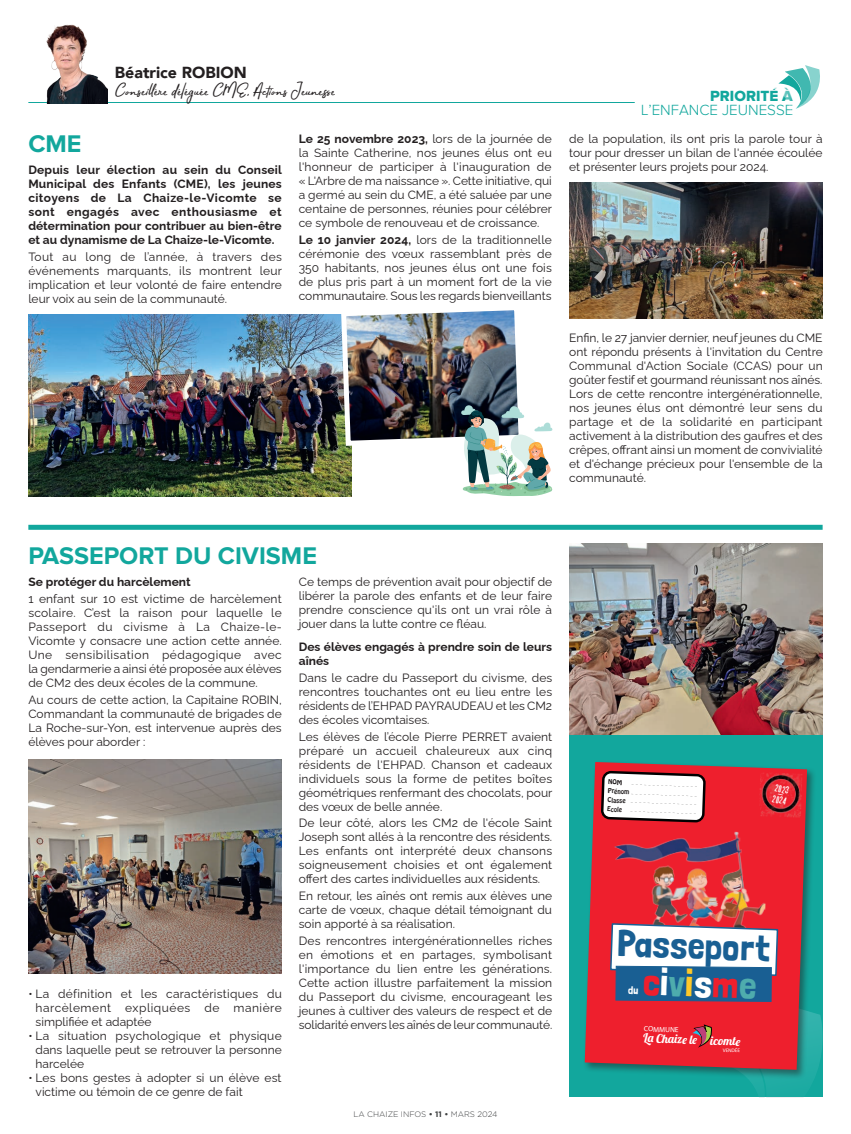
<style>
.page{position:relative;width:851px;height:1134px;background:#fff}
.page>*{position:absolute;margin:0;border:0;box-sizing:border-box;transform-origin:0 0}
.t1{font:38.4px "Londrina Solid";color:#ee1f2d}
.t2{font:37.4px "Londrina Solid";color:#195f93}
.t3{font:700 25px "Proxima Nova";color:#12a79d}
.t4{font:18.6px "Bahagia";color:#231f20}
.t5{font:900 16px "Avenir";color:#231f20}
.t6{font:300 15.3px "Proxima Nova A";color:#12a79d}
.t7{font:15.3px "Proxima Nova Extrabld";color:#12a79d}
.t8{font:12.1px "Lobster";color:#fff}
.t9{font:12px/14px "Raleway";color:#231f20;text-align:justify}
.t10{font:700 12px/14px "Raleway";color:#231f20;text-align:justify}
.t11{font:10.6px/11.1px "Old Press";color:#fff}
.t12{font:300 8px "Gotham";color:#3d3f40}
.t13{font:7.5px "Myriad Pro";color:#fff}
.t14{font:6.1px/9.1px "Hobo Std";color:#231f20}
.t15{font:5.1px "Myriad Pro";color:#fff}
.s1{font-weight:700}
.s2{color:#fff}
.s3{color:#4eacad}
.s4{color:#fec829}
</style>
<div class="page">
<div style="left:569px;top:735px;width:253px;height:362px;background:#12a79d"></div>
<div style="left:28px;top:525px;width:794px;height:5px;background:#12a79d"></div>
<img style="left:28px;top:314px;width:310px;height:182px">
<img style="left:569px;top:182px;width:253px;height:137px">
<img style="left:338px;top:310px;width:214px;height:186px">
<img style="left:28px;top:760px;width:254px;height:214px">
<img style="left:569px;top:544px;width:253px;height:191px">
<div style="left:582px;top:760px;width:234px;height:320px;background:#231f20;opacity:.5"></div>
<svg style="left:584px;top:762px;width:223px;height:308px;background:#ca4c55"></svg>
<svg style="left:584px;top:909px;width:2px;height:6px"></svg>
<hr style="left:28px;top:102px;width:606px;height:1px;background:#12a79d">
<svg style="left:778px;top:65px;width:42px;height:44px"></svg>
<img style="left:28px;top:24px;width:80px;height:79px">
<svg style="left:609px;top:917px;width:213px;height:178px"></svg>
<h3 class="t5" style="left:115px;top:58px;width:133px">Béatrice ROBION</h3>
<h3 class="t4" style="left:115px;top:78px;width:222px">Conseillère déléguée CME, Actions Jeunesse</h3>
<h3 class="t3" style="left:28px;top:129px;width:55px">CME</h3>
<p class="t10" style="left:28px;top:161px;width:255px">Depuis leur élection au sein du Conseil Municipal des Enfants (CME), les jeunes citoyens de La Chaize-le-Vicomte se sont engagés avec enthousiasme et détermination pour contribuer au bien-être et au dynamisme de La Chaize-le-Vicomte.</p>
<p class="t9" style="left:28px;top:248px;width:255px">Tout au long de l’année, à travers des événements marquants, ils montrent leur implication et leur volonté de faire entendre leur voix au sein de la communauté.</p>
<p class="t9" style="left:299px;top:131px;width:255px"><span class="s1">Le 25 novembre 2023,</span> lors de la journée de la Sainte Catherine, nos jeunes élus ont eu l'honneur de participer à l'inauguration de « L'Arbre de ma naissance ». Cette initiative, qui a germé au sein du CME, a été saluée par une centaine de personnes, réunies pour célébrer ce symbole de renouveau et de croissance.</p>
<p class="t9" style="left:299px;top:231px;width:254px"><span class="s1">Le 10 janvier 2024,</span> lors de la traditionnelle cérémonie des vœux rassemblant près de 350 habitants, nos jeunes élus ont une fois de plus pris part à un moment fort de la vie communautaire. Sous les regards bienveillants</p>
<p class="t7" style="left:710px;top:87px;width:84px">PRIORITÉ À</p>
<p class="t6" style="left:641px;top:101px;width:154px">L’ENFANCE JEUNESSE</p>
<p class="t9" style="left:569px;top:131px;width:255px">de la population, ils ont pris la parole tour à tour pour dresser un bilan de l'année écoulée et présenter leurs projets pour 2024.</p>
<p class="t9" style="left:569px;top:329px;width:255px">Enfin, le 27 janvier dernier, neuf jeunes du CME ont répondu présents à l'invitation du Centre Communal d'Action Sociale (CCAS) pour un goûter festif et gourmand réunissant nos aînés.<br>Lors de cette rencontre intergénérationnelle, nos jeunes élus ont démontré leur sens du partage et de la solidarité en participant activement à la distribution des gaufres et des crêpes, offrant ainsi un moment de convivialité et d'échange précieux pour l'ensemble de la communauté.</p>
<h3 class="t3" style="left:28px;top:541px;width:290px">PASSEPORT DU CIVISME</h3>
<p class="t10" style="left:28px;top:574px;width:164px">Se protéger du harcèlement</p>
<p class="t9" style="left:28px;top:590px;width:255px">1 enfant sur 10 est victime de harcèlement scolaire. C’est la raison pour laquelle le Passeport du civisme à La Chaize-le-Vicomte y consacre une action cette année.<br>Une sensibilisation pédagogique avec la gendarmerie a ainsi été proposée aux élèves de CM2 des deux écoles de la commune.</p>
<p class="t9" style="left:28px;top:691px;width:255px">Au cours de cette action, la Capitaine ROBIN, Commandant la communauté de brigades de La Roche-sur-Yon, est intervenue auprès des élèves pour aborder :</p>
<p class="t9" style="left:299px;top:574px;width:255px">Ce temps de prévention avait pour objectif de libérer la parole des enfants et de leur faire prendre conscience qu'ils ont un vrai rôle à jouer dans la lutte contre ce fléau.</p>
<p class="t10" style="left:299px;top:638px;width:255px">Des élèves engagés à prendre soin de leurs aînés</p>
<p class="t9" style="left:299px;top:669px;width:255px">Dans le cadre du Passeport du civisme, des rencontres touchantes ont eu lieu entre les résidents de l’EHPAD PAYRAUDEAU et les CM2 des écoles vicomtaises.</p>
<p class="t9" style="left:299px;top:728px;width:255px">Les élèves de l’école Pierre PERRET avaient préparé un accueil chaleureux aux cinq résidents de l'EHPAD. Chanson et cadeaux individuels sous la forme de petites boîtes géométriques renfermant des chocolats, pour des vœux de belle année.</p>
<p class="t9" style="left:299px;top:815px;width:255px">De leur côté, alors les CM2 de l'école Saint Joseph sont allés à la rencontre des résidents.<br>Les enfants ont interprété deux chansons soigneusement choisies et ont également offert des cartes individuelles aux résidents.</p>
<p class="t9" style="left:299px;top:888px;width:255px">En retour, les aînés ont remis aux élèves une carte de vœux, chaque détail témoignant du soin apporté à sa réalisation.</p>
<p class="t9" style="left:299px;top:932px;width:255px">Des rencontres intergénérationnelles riches en émotions et en partages, symbolisant l'importance du lien entre les générations.<br>Cette action illustre parfaitement la mission du Passeport du civisme, encourageant les jeunes à cultiver des valeurs de respect et de solidarité envers les aînés de leur communauté.</p>
<h2 class="t2" style="left:618px;top:921px;width:154px;rotate:2deg">Passeport</h2>
<p class="t14" style="left:608px;top:777px;width:23px;rotate:2deg">NOM<br>Prénom<br>Classe<br>Ecole</p>
<p class="t11" style="left:776px;top:782px;width:16px;rotate:14deg">2023<br>2024</p>
<h1 class="t1" style="left:643px;top:959px;width:116px;rotate:2deg">c<span class="s2">i</span><span class="s3">v</span><span class="s4">i</span><span class="s2">s</span>m<span class="s3">e</span></h1>
<p class="t9" style="left:36px;top:985px;width:248px;text-indent:-7px">• La définition et les caractéristiques du harcèlement expliquées de manière simplifiée et adaptée</p>
<p class="t9" style="left:36px;top:1027px;width:247px;text-indent:-7px">• La situation psychologique et physique dans laquelle peut se retrouver la personne harcelée</p>
<p class="t9" style="left:36px;top:1069px;width:247px;text-indent:-7px">• Les bons gestes à adopter si un élève est victime ou témoin de ce genre de fait</p>
<p class="t13" style="left:644px;top:1024px;width:36px;rotate:2deg">COMMUNE</p>
<p class="t8" style="left:643px;top:1030px;width:98px;rotate:2deg">La Chaize le icomte</p>
<p class="t15" style="left:722px;top:1047px;width:19px;rotate:2deg">VENDÉE</p>
<p class="t12" style="left:353px;top:1110px;width:145px">LA CHAIZE INFOS <span class="s1">• 11 •</span> MARS 2024</p>
</div>
